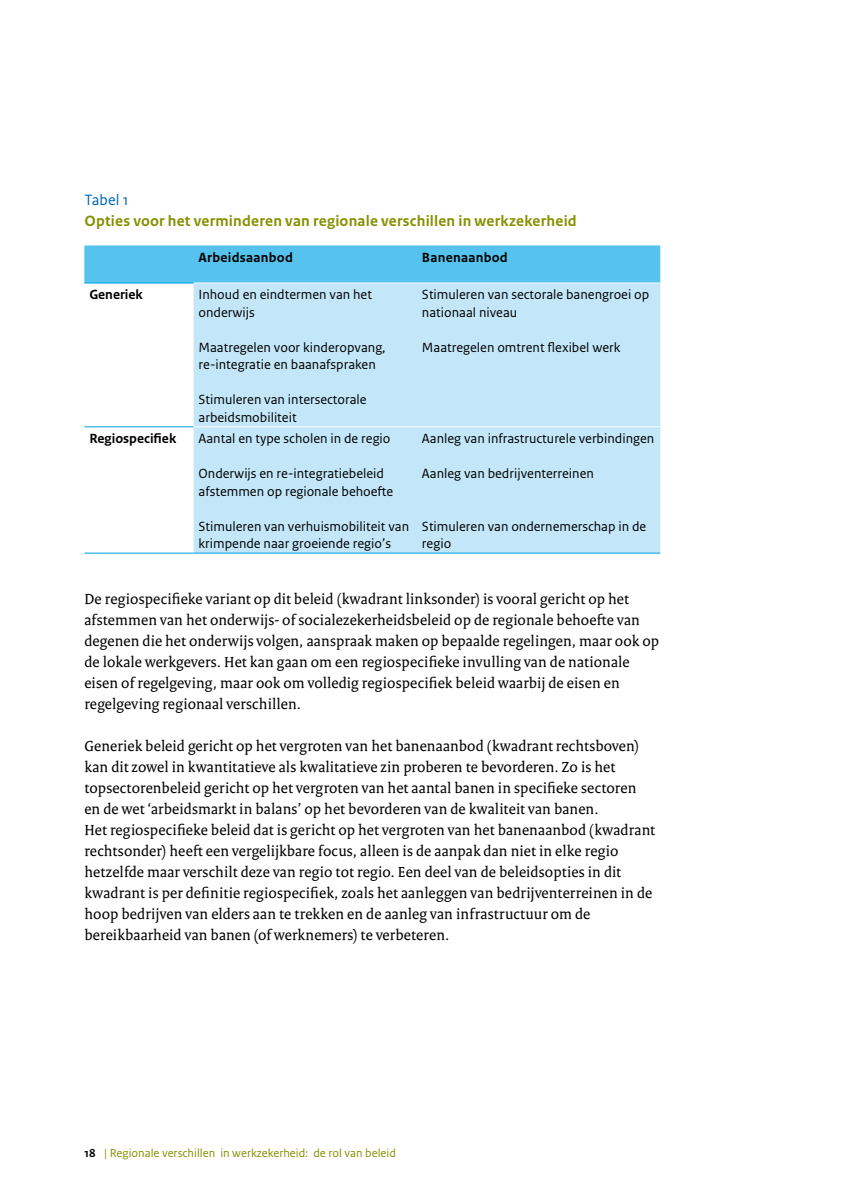
<style>
.page{position:relative;width:844px;height:1191px;background:#fff}
.page>*{position:absolute;margin:0;border:0;box-sizing:border-box;transform-origin:0 0}
.t1{font:15.75px/21px "Rijksoverheid Serif";letter-spacing:.01em;color:#000}
.Caption_T{font:700 15.75px "Rijksoverheid Sans Text";letter-spacing:.015em;color:#869000}
.Label_T{font:15.75px "Rijksoverheid Sans Text";letter-spacing:.01em;color:#0066b1}
.N_T{font:14px/17.5px "Rijksoverheid Sans Text";color:#000}
.H1_C_T{font:700 14px "Rijksoverheid Sans Text";letter-spacing:.02em;color:#000}
.N_T-2{font:700 14px "Rijksoverheid Sans Text";color:#000}
.t2{font:12.25px "Rijksoverheid Sans Text";color:#869000}
.s1{font-weight:700;color:#000}
</style>
<div class="page">
<div style="left:84px;top:245px;width:576px;height:37px;background:#56c3ef"></div>
<div style="left:193px;top:283px;width:467px;height:269px;background:#c3e7f9"></div>
<hr style="left:84px;top:426px;width:109px;height:1px;background:#00a0e4">
<hr style="left:193px;top:426px;width:224px;height:1px;background:#fff">
<hr style="left:417px;top:426px;width:243px;height:1px;background:#fff">
<hr style="left:84px;top:282px;width:109px;height:1px;background:#00a0e4">
<hr style="left:84px;top:552px;width:109px;height:1px;background:#00a0e4">
<hr style="left:193px;top:552px;width:224px;height:1px;background:#00a0e4">
<hr style="left:417px;top:552px;width:243px;height:1px;background:#00a0e4">
<p class="Label_T" style="left:84px;top:190px;width:46px">Tabel 1</p>
<p class="Caption_T" style="left:84px;top:212px;width:494px">Opties voor het verminderen van regionale verschillen in werkzekerheid</p>
<p class="H1_C_T" style="left:198px;top:249px;width:96px">Arbeidsaanbod</p>
<p class="H1_C_T" style="left:422px;top:249px;width:87px">Banenaanbod</p>
<p class="N_T-2" style="left:89px;top:287px;width:55px">Generiek</p>
<p class="N_T" style="left:198px;top:286px;width:175px">Inhoud en eindtermen van het onderwijs</p>
<p class="N_T" style="left:198px;top:339px;width:188px">Maatregelen voor kinderopvang, re-integratie en baanafspraken</p>
<p class="N_T" style="left:198px;top:391px;width:169px">Stimuleren van intersectorale arbeidsmobiliteit</p>
<p class="N_T" style="left:422px;top:286px;width:229px">Stimuleren van sectorale banengroei op nationaal niveau</p>
<p class="N_T" style="left:422px;top:339px;width:200px">Maatregelen omtrent flexibel werk</p>
<p class="N_T-2" style="left:89px;top:430px;width:88px">Regiospecifiek</p>
<p class="N_T" style="left:198px;top:430px;width:193px">Aantal en type scholen in de regio</p>
<p class="N_T" style="left:198px;top:465px;width:196px">Onderwijs en re-integratiebeleid afstemmen op regionale behoefte</p>
<p class="N_T" style="left:198px;top:517px;width:212px">Stimuleren van verhuismobiliteit van krimpende naar groeiende regio’s</p>
<p class="N_T" style="left:422px;top:430px;width:234px">Aanleg van infrastructurele verbindingen</p>
<p class="N_T" style="left:422px;top:465px;width:173px">Aanleg van bedrijventerreinen</p>
<p class="N_T" style="left:422px;top:517px;width:226px">Stimuleren van ondernemerschap in de regio</p>
<p class="t1" style="left:84px;top:588px;width:576px">De regiospecifieke variant op dit beleid (kwadrant linksonder) is vooral gericht op het afstemmen van het onderwijs- of socialezekerheidsbeleid op de regionale behoefte van degenen die het onderwijs volgen, aanspraak maken op bepaalde regelingen, maar ook op de lokale werkgevers. Het kan gaan om een regiospecifieke invulling van de nationale eisen of regelgeving, maar ook om volledig regiospecifiek beleid waarbij de eisen en regelgeving regionaal verschillen.</p>
<p class="t1" style="left:84px;top:735px;width:572px">Generiek beleid gericht op het vergroten van het banenaanbod (kwadrant rechtsboven) kan dit zowel in kwantitatieve als kwalitatieve zin proberen te bevorderen. Zo is het topsectorenbeleid gericht op het vergroten van het aantal banen in specifieke sectoren en de wet ‘arbeidsmarkt in balans’ op het bevorderen van de kwaliteit van banen.<br>Het regiospecifieke beleid dat is gericht op het vergroten van het banenaanbod (kwadrant rechtsonder) heeft een vergelijkbare focus, alleen is de aanpak dan niet in elke regio hetzelfde maar verschilt deze van regio tot regio. Een deel van de beleidsopties in dit kwadrant is per definitie regiospecifiek, zoals het aanleggen van bedrijventerreinen in de hoop bedrijven van elders aan te trekken en de aanleg van infrastructuur om de bereikbaarheid van banen (of werknemers) te verbeteren.</p>
<p class="t2" style="left:84px;top:1146px;width:313px"><span class="s1">18</span> | Regionale verschillen in werkzekerheid: de rol van beleid</p>
</div>
